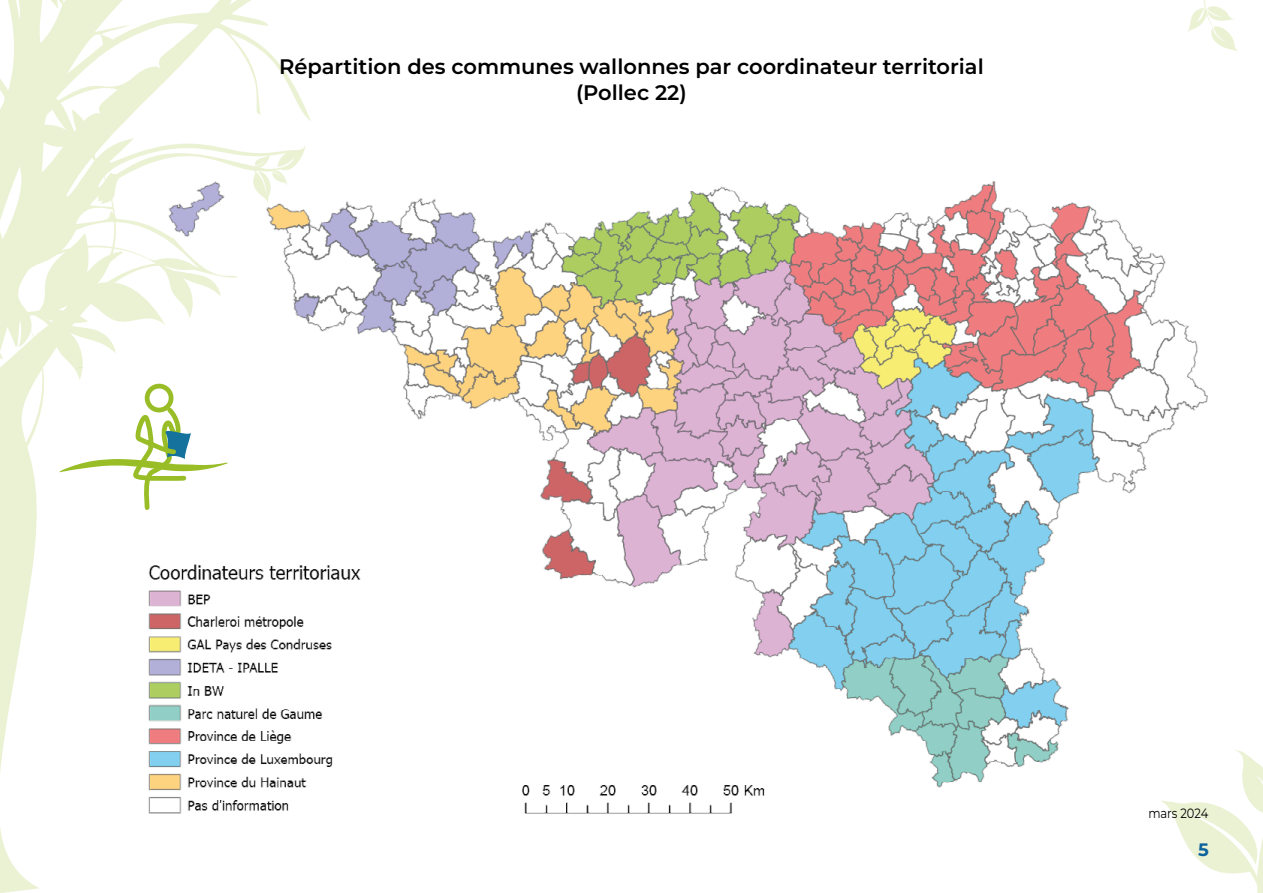
<style>
.page{position:relative;width:1263px;height:893px;background:#fff}
.page>*{position:absolute;margin:0;border:0;box-sizing:border-box;transform-origin:0 0}
.t1{font:600 21px/25.2px "Montserrat";color:#000;text-align:center}
.t2{font:700 18px "Montserrat";color:#0f639d}
.t3{font:13.5px "Montserrat";color:#000;scale:.85 1}
</style>
<div class="page">
<svg style="left:1176px;top:750px;width:87px;height:143px"></svg>
<svg style="left:0;top:0;width:311px;height:893px"></svg>
<svg style="left:1187px;top:0;width:51px;height:52px"></svg>
<img style="left:140px;top:173px;width:1068px;height:649px">
<svg style="left:0;top:177px;width:230px;height:574px"></svg>
<div style="left:145px;top:384px;width:29px;height:29px;border:5px solid #99bd27;border-radius:50%"></div>
<p class="t1" style="left:279px;top:53px;width:706px">Répartition des communes wallonnes par coordinateur territorial (Pollec 22)</p>
<p class="t3" style="left:1148px;top:804px;width:72px">mars 2024</p>
<p class="t2" style="left:1198px;top:837px;width:12px">5</p>
</div>
